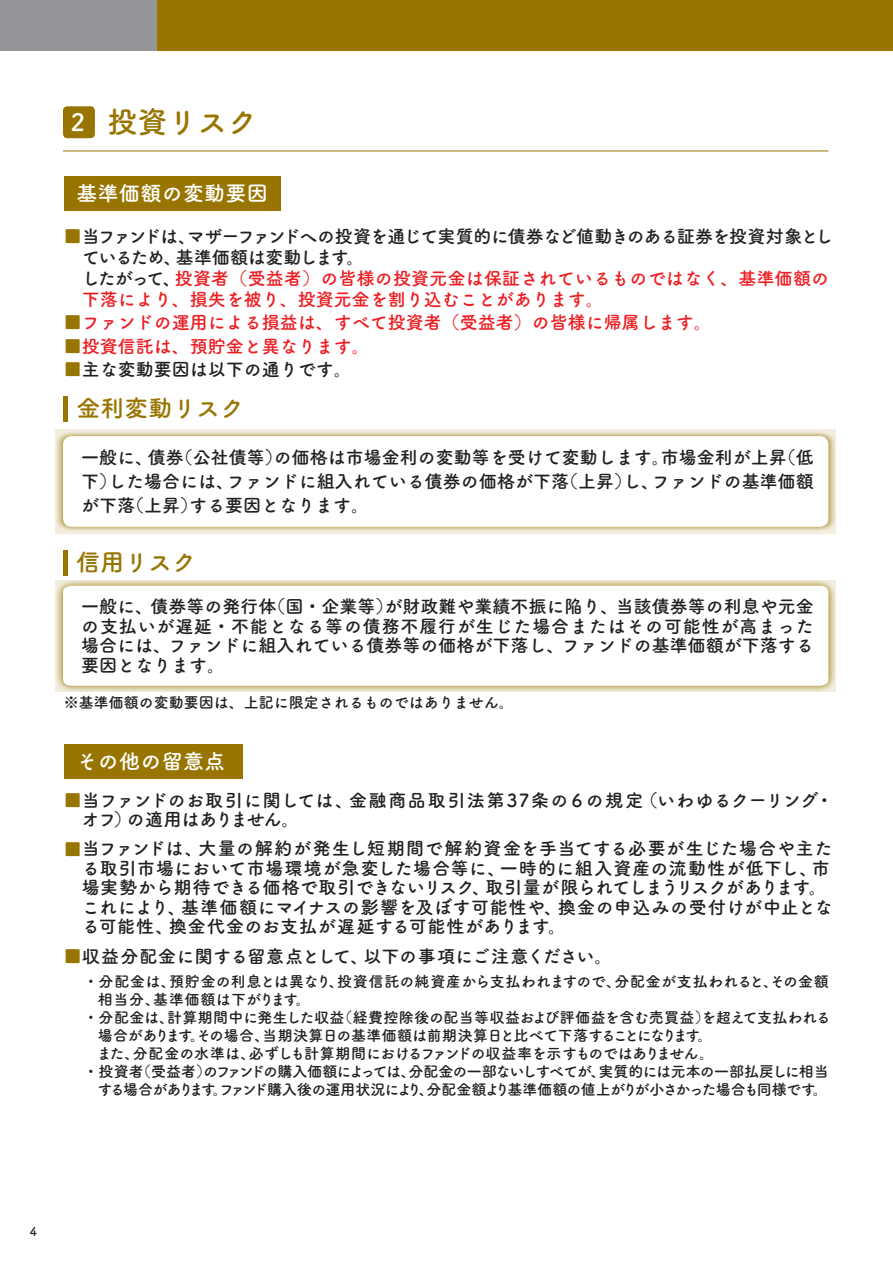
<style>
.page{position:relative;width:893px;height:1263px;background:#fff}
.page>*{position:absolute;margin:0;border:0;box-sizing:border-box;transform-origin:0 0}
.t1{font:30px "Tsuku A Rd Gothic Std B";color:#987501}
.t2{font:24px "Tsuku A Rd Gothic Std B";color:#987501}
.t3{font:21px "Tsuku A Rd Gothic Std B";letter-spacing:.015em;color:#fff}
.t4{font:18px/19.5px "Tsuku A Rd Gothic Std B";color:#231f20;text-align:justify}
.t5{font:18px/19.5px "Tsuku A Rd Gothic Std B";letter-spacing:.025em;color:#231f20}
.t6{font:18px/21px "Tsuku A Rd Gothic Std B";color:#ee1d23}
.t7{font:18px "Tsuku A Rd Gothic Std B";letter-spacing:-.06em;color:#231f20}
.t8{font:15px "Tsuku A Rd Gothic Std B";letter-spacing:-.06em;color:#231f20}
.t9{font:15px "Tsuku A Rd Gothic Std B";letter-spacing:-.005em;color:#231f20}
.t10{font:15px "Tsuku A Rd Gothic Std B";letter-spacing:.015em;color:#231f20}
.t11{font:15px "Tsuku A Rd Gothic Std B";letter-spacing:-.035em;color:#231f20}
.t12{font:15px "Tsuku A Rd Gothic Std B";letter-spacing:-.045em;color:#231f20}
.t13{font:15px "Tsuku A Rd Gothic Std B";letter-spacing:.02em;color:#231f20}
.t14{font:12px "Tsuku A Rd Gothic Std B";color:#231f20}
.s1{font-size:24px;color:#fff}
.s2{color:#987501}
.s3{color:#231f20}
</style>
<div class="page">
<div style="left:0;top:0;width:157px;height:51px;background:#939598"></div>
<div style="left:157px;top:0;width:736px;height:51px;background:#987501"></div>
<div style="left:64px;top:176px;width:217px;height:34px;background:#987501"></div>
<svg style="left:55px;top:580px;width:781px;height:111px;background:#ddd2ad"></svg>
<svg style="left:63px;top:586px;width:765px;height:100px"></svg>
<svg style="left:55px;top:429px;width:781px;height:105px;background:#e5dcbf"></svg>
<div style="left:63px;top:436px;width:765px;height:91px;background:#fff;border-radius:9px"></div>
<hr style="left:64px;top:396px;width:4px;height:25px;background:#987501">
<hr style="left:64px;top:550px;width:4px;height:25px;background:#987501">
<hr style="left:63px;top:151px;width:765px;height:1px;background:#987501">
<div style="left:63px;top:106px;width:32px;height:32px;background:#987501;border-radius:4px"></div>
<div style="left:64px;top:744px;width:178px;height:34px;background:#987501"></div>
<h1 class="t1" style="left:71px;top:98px;width:188px"><span class="s1">2</span> 投資リスク</h1>
<p class="t3" style="left:77px;top:177px;width:193px">基準価額の変動要因</p>
<p class="t7" style="left:64px;top:222px;width:771px"><span class="s2">■</span>当ファンドは、マザーファンドへの投資を通じて実質的に債券など値動きのある証券を投資対象とし</p>
<p class="t6" style="left:82px;top:246px;width:749px"><span class="s3">ているため、基準価額は変動します。<br>したがって、</span>投資者（受益者）の皆様の投資元金は保証されているものではなく、基準価額の下落により、損失を被り、投資元金を割り込むことがあります。</p>
<p class="t6" style="left:64px;top:310px;width:650px"><span class="s2">■</span>ファンドの運用による損益は、すべて投資者（受益者）の皆様に帰属します。</p>
<p class="t6" style="left:64px;top:335px;width:308px"><span class="s2">■</span>投資信託は、預貯金と異なります。</p>
<p class="t4" style="left:64px;top:359px;width:290px"><span class="s2">■</span>主な変動要因は以下の通りです。</p>
<h2 class="t2" style="left:77px;top:389px;width:169px">金利変動リスク</h2>
<p class="t4" style="left:81px;top:444px;width:734px;line-height:24px">一般に、債券（公社債等）の価格は市場金利の変動等を受けて変動します。市場金利が上昇（低下）した場合には、ファンドに組入れている債券の価格が下落（上昇）し、ファンドの基準価額が下落（上昇）する要因となります。</p>
<h2 class="t2" style="left:77px;top:543px;width:121px">信用リスク</h2>
<p class="t4" style="left:81px;top:596px;width:734px">一般に、債券等の発行体（国・企業等）が財政難や業績不振に陥り、当該債券等の利息や元金の支払いが遅延・不能となる等の債務不履行が生じた場合またはその可能性が高まった場合には、ファンドに組入れている債券等の価格が下落し、ファンドの基準価額が下落する要因となります。</p>
<p class="t9" style="left:64px;top:690px;width:452px">※基準価額の変動要因は、上記に限定されるものではありません。</p>
<p class="t3" style="left:77px;top:745px;width:150px">その他の留意点</p>
<p class="t4" style="left:82px;top:789px;width:753px;text-indent:-18px"><span class="s2">■</span> 当ファンドのお取引に関しては、金融商品取引法第37条の６の規定（いわゆるクーリング・オフ）の適用はありません。</p>
<p class="t5" style="left:82px;top:838px;width:752px;text-indent:-18px"><span class="s2">■</span> 当ファンドは、大量の解約が発生し短期間で解約資金を手当てする必要が生じた場合や主たる取引市場において市場環境が急変した場合等に、一時的に組入資産の流動性が低下し、市場実勢から期待できる価格で取引できないリスク、取引量が限られてしまうリスクがあります。これにより、基準価額にマイナスの影響を及ぼす可能性や、換金の申込みの受付けが中止となる可能性、換金代金のお支払が遅延する可能性があります。</p>
<p class="t4" style="left:64px;top:945px;width:550px"><span class="s2">■</span> 収益分配金に関する留意点として、以下の事項にご注意ください。</p>
<p class="t10" style="left:84px;top:969px;width:747px">・ 分配金は、預貯金の利息とは異なり、投資信託の純資産から支払われますので、分配金が支払われると、その金額</p>
<p class="t13" style="left:98px;top:987px;width:215px">相当分、基準価額は下がります。</p>
<p class="t9" style="left:84px;top:1005px;width:749px">・ 分配金は、計算期間中に発生した収益（経費控除後の配当等収益および評価益を含む売買益）を超えて支払われる</p>
<p class="t11" style="left:98px;top:1023px;width:616px">場合があります。その場合、当期決算日の基準価額は前期決算日と比べて下落することになります。</p>
<p class="t12" style="left:97px;top:1041px;width:619px">また、分配金の水準は、必ずしも計算期間におけるファンドの収益率を示すものではありません。</p>
<p class="t8" style="left:84px;top:1059px;width:747px">・ 投資者（受益者）のファンドの購入価額によっては、分配金の一部ないしすべてが、実質的には元本の一部払戻しに相当</p>
<p class="t8" style="left:97px;top:1077px;width:732px">する場合があります。ファンド購入後の運用状況により、分配金額より基準価額の値上がりが小さかった場合も同様です。</p>
<p class="t14" style="left:30px;top:1222px;width:9px">4</p>
</div>
